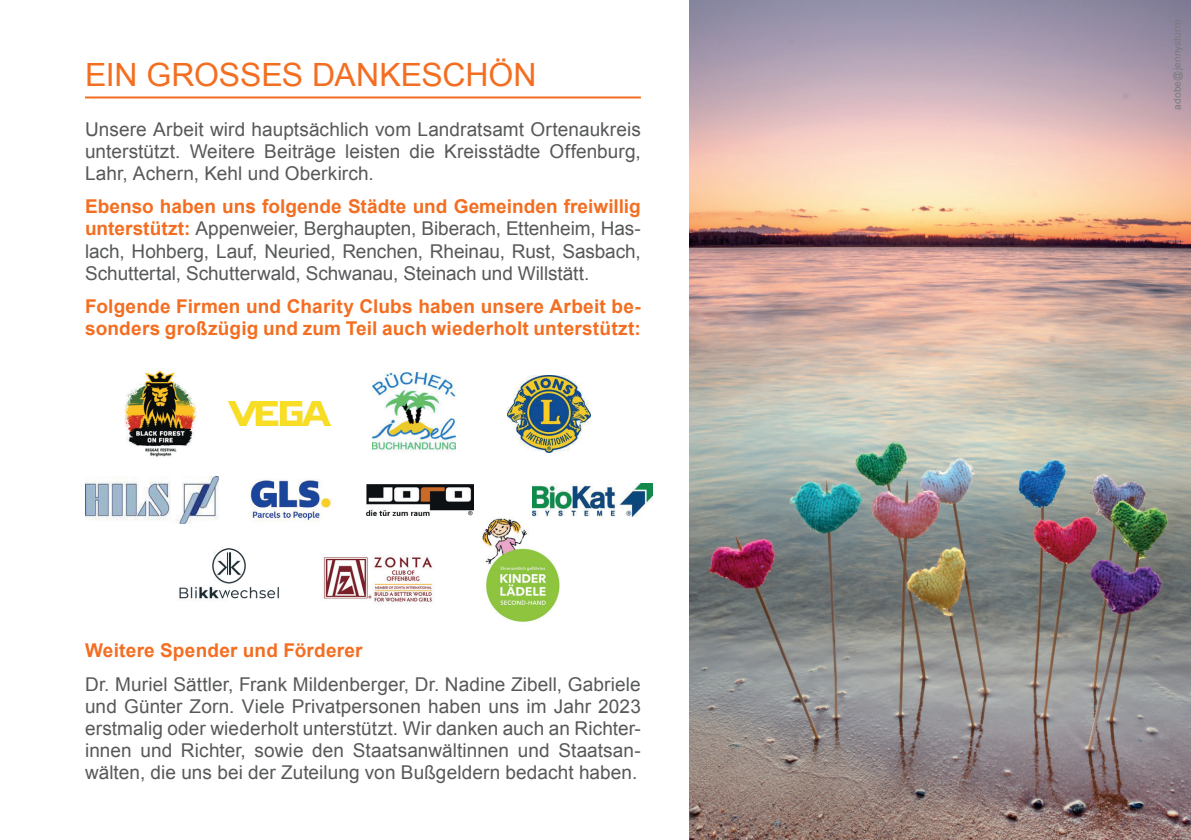
<style>
.page{position:relative;width:1191px;height:840px;background:#fff}
.page>*{position:absolute;margin:0;border:0;box-sizing:border-box;transform-origin:0 0}
.t1{font:32px "Arial";letter-spacing:-.005em;color:#f36e21}
.t2{font:19px/22px "Arial";letter-spacing:.005em;color:#57585a;text-align:justify}
.t3{font:700 19px/22px "Arial";letter-spacing:.01em;color:#f36e21}
.t4{font:10px "Arial";letter-spacing:.02em;color:#787a7d}
.s1{font-weight:700;color:#f36e21}
</style>
<div class="page">
<img style="left:250px;top:479px;width:82px;height:43px">
<img style="left:85px;top:476px;width:134px;height:47px">
<img style="left:366px;top:484px;width:107px;height:31px">
<img style="left:124px;top:370px;width:73px;height:87px">
<img style="left:228px;top:401px;width:103px;height:24px">
<img style="left:372px;top:372px;width:84px;height:80px">
<img style="left:507px;top:375px;width:83px;height:77px">
<img style="left:482px;top:516px;width:78px;height:106px">
<img style="left:179px;top:548px;width:100px;height:51px">
<img style="left:323px;top:557px;width:110px;height:45px">
<hr style="left:85px;top:96px;width:556px;height:2px;background:#f36e21">
<img style="left:689px;top:0;width:502px;height:839px">
<img style="left:532px;top:483px;width:120px;height:33px">
<h1 class="t1" style="left:85px;top:53px;width:453px">EIN GROSSES DANKESCHÖN</h1>
<p class="t2" style="left:85px;top:118px;width:557px">Unsere Arbeit wird hauptsächlich vom Landratsamt Ortenaukreis unterstützt. Weitere Beiträge leisten die Kreisstädte Offenburg, Lahr, Achern, Kehl und Oberkirch.</p>
<p class="t2" style="left:85px;top:196px;width:557px"><span class="s1">Ebenso haben uns folgende Städte und Gemeinden freiwillig unterstützt:</span> Appenweier, Berghaupten, Biberach, Ettenheim, Has&shy;lach, Hohberg, Lauf, Neuried, Renchen, Rheinau, Rust, Sasbach, Schuttertal, Schutterwald, Schwanau, Steinach und Willstätt.</p>
<p class="t3" style="left:85px;top:296px;width:557px">Folgende Firmen und Charity Clubs haben unsere Arbeit be&shy;sonders großzügig und zum Teil auch wiederholt unterstützt:</p>
<p class="t3" style="left:85px;top:639px;width:279px">Weitere Spender und Förderer</p>
<p class="t2" style="left:85px;top:672px;width:557px">Dr. Muriel Sättler, Frank Mildenberger, Dr. Nadine Zibell, Gabriele und Günter Zorn. Viele Privatpersonen haben uns im Jahr 2023 erstmalig oder wiederholt unterstützt. Wir danken auch an Richter&shy;innen und Richter, sowie den Staatsanwältinnen und Staatsan&shy;wälten, die uns bei der Zuteilung von Bußgeldern bedacht haben.</p>
<p class="t4" style="left:1170px;top:110px;width:91px;rotate:-90deg">adobe@jennysturm</p>
</div>
